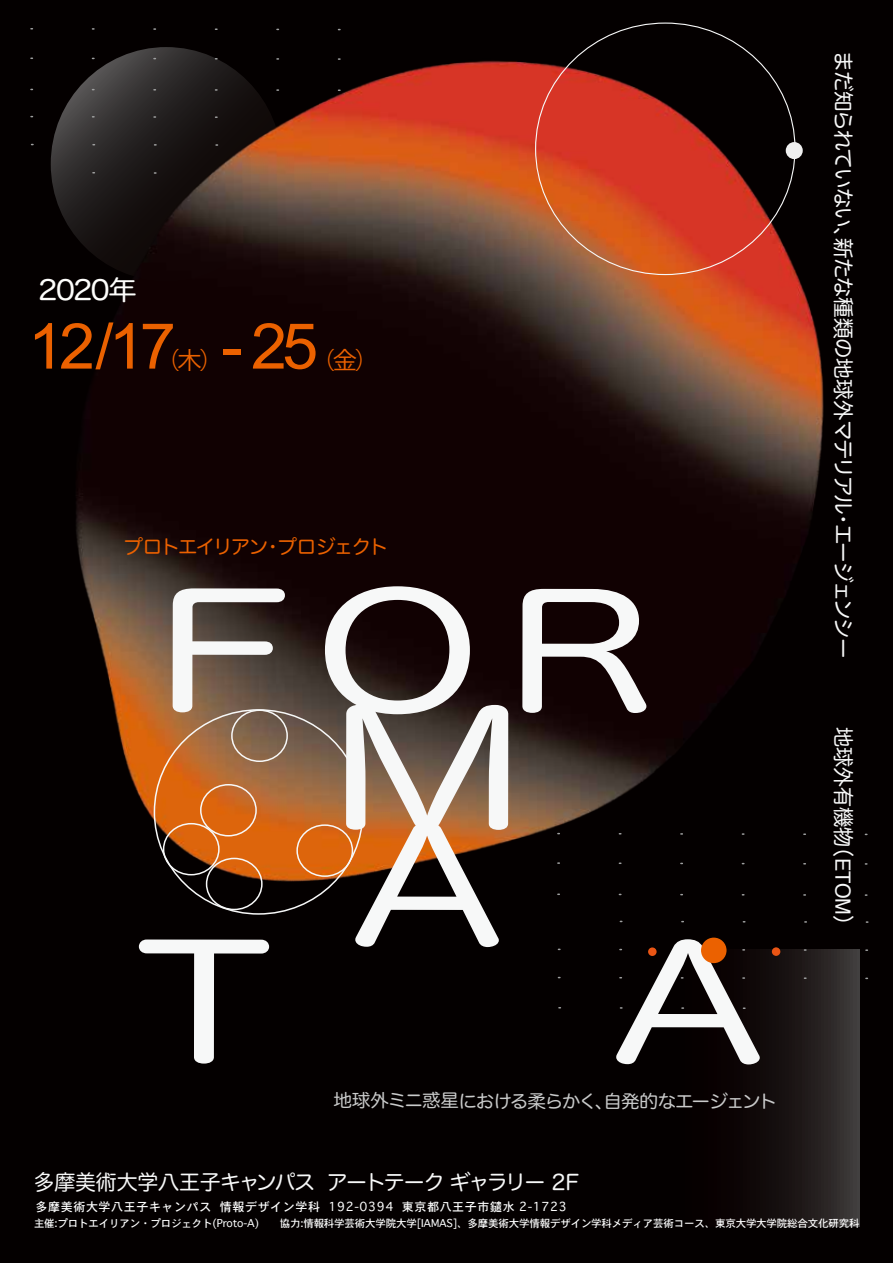
<style>
.page{position:relative;width:893px;height:1263px;background:#fff}
.page>*{position:absolute;margin:0;border:0;box-sizing:border-box;transform-origin:0 0}
.t1{font:157.95px "Hira Maru Pro W4";color:#f7f8f8;scale:1.31 1}
.t2{font:63.3px "Arial";color:#eb6100}
.t3{font:27px "Hira Maru Pro W4";letter-spacing:-.05em;color:#fefefc;scale:1.07 1}
.t4{font:23.7px "Koz Go Pr 6 N";color:#eb6100}
.t5{font:21px "Hira Maru Pro W4";letter-spacing:-.045em;color:#f7f8f8}
.t6{font:21px "Hira Maru Pro W4";letter-spacing:-.045em;color:#f7f8f8;scale:.96 1}
.t7{font:19.5px "Hira Maru Pro W4";letter-spacing:-.09em;color:#eb6100}
.t8{font:18px "Hira Maru Pro W4";letter-spacing:-.065em;color:#c9caca;scale:1.04 1}
.t9{font:12px "Osaka";letter-spacing:.05em;color:#fff}
.t10{font:10.5px "Osaka";letter-spacing:-.02em;color:#fff}
.s1{font-family:"Helvetica"}
</style>
<div class="page">
<div style="left:1px;top:0;width:892px;height:1263px;background:#040000"></div>
<svg style="left:648px;top:952px;width:211px;height:275px"></svg>
<svg style="left:557px;top:948px;width:312px;height:4px"></svg>
<svg style="left:557px;top:976px;width:312px;height:4px"></svg>
<svg style="left:558px;top:1006px;width:241px;height:4px"></svg>
<svg style="left:619px;top:920px;width:250px;height:3px"></svg>
<svg style="left:30px;top:28px;width:311px;height:3px"></svg>
<img style="left:50px;top:43px;width:818px;height:856px">
<div style="left:231px;top:709px;width:57px;height:53px;border:2px solid #f7f8f8;border-radius:50%"></div>
<div style="left:296px;top:824px;width:57px;height:53px;border:2px solid #f7f8f8;border-radius:50%"></div>
<div style="left:163px;top:823px;width:57px;height:52px;border:2px solid #f7f8f8;border-radius:50%"></div>
<div style="left:200px;top:784px;width:57px;height:52px;border:2px solid #f7f8f8;border-radius:50%"></div>
<div style="left:206px;top:858px;width:57px;height:52px;border:2px solid #f7f8f8;border-radius:50%"></div>
<div style="left:701px;top:937px;width:25px;height:26px;background:#eb6100;border-radius:50%"></div>
<div style="left:772px;top:947px;width:8px;height:9px;background:#ea5514;border-radius:50%"></div>
<div style="left:648px;top:947px;width:9px;height:9px;background:#ea5514;border-radius:50%"></div>
<div style="left:786px;top:142px;width:17px;height:17px;background:#efefef;border-radius:50%"></div>
<h3 class="t3" style="left:39px;top:267px;width:94px">2020年</h3>
<h2 class="t2" style="left:28px;top:305px;width:149px">12/17</h2>
<h3 class="t4" style="left:155px;top:347px;width:70px">（木）</h3>
<h2 class="t2" style="left:221px;top:305px;width:99px">- 25</h2>
<h3 class="t4" style="left:311px;top:347px;width:70px">（金）</h3>
<h3 class="t7" style="left:123px;top:530px;width:285px">プロトエイリアン・プロジェクト　</h3>
<h1 class="t1" style="left:155px;top:514px;width:383px">F O R</h1>
<h1 class="t1" style="left:328px;top:631px;width:153px">M</h1>
<h1 class="t1" style="left:348px;top:748px;width:122px">A</h1>
<h1 class="t1" style="left:134px;top:865px;width:109px">T</h1>
<h1 class="t1" style="left:609px;top:866px;width:122px">A</h1>
<h3 class="t8" style="left:333px;top:1085px;width:428px">地球外ミニ惑星における柔らかく、自発的なエージェント</h3>
<h3 class="t5" style="left:34px;top:1164px;width:547px">多摩美術大学八王子キャンパス アートテーク ギャラリー 2F</h3>
<h3 class="t5" style="left:862px;top:51px;width:609px;rotate:90deg">まだ知られていない、新たな種類の地球外マテリアル・エージェンシー</h3>
<h3 class="t6" style="left:862px;top:727px;width:218px;rotate:90deg">地球外有機物（<span class="s1">ETOM</span>）</h3>
<p class="t9" style="left:36px;top:1199px;width:533px">多摩美術大学八王子キャンパス 情報デザイン学科 192-0394 東京都八王子市鑓水 2-1723</p>
<p class="t10" style="left:34px;top:1216px;width:827px">主催:プロトエイリアン・プロジェクト(Proto-A)　　協力:情報科学芸術大学院大学[IAMAS]、多摩美術大学情報デザイン学科メディア芸術コース、東京大学大学院総合文化研究科</p>
</div>
